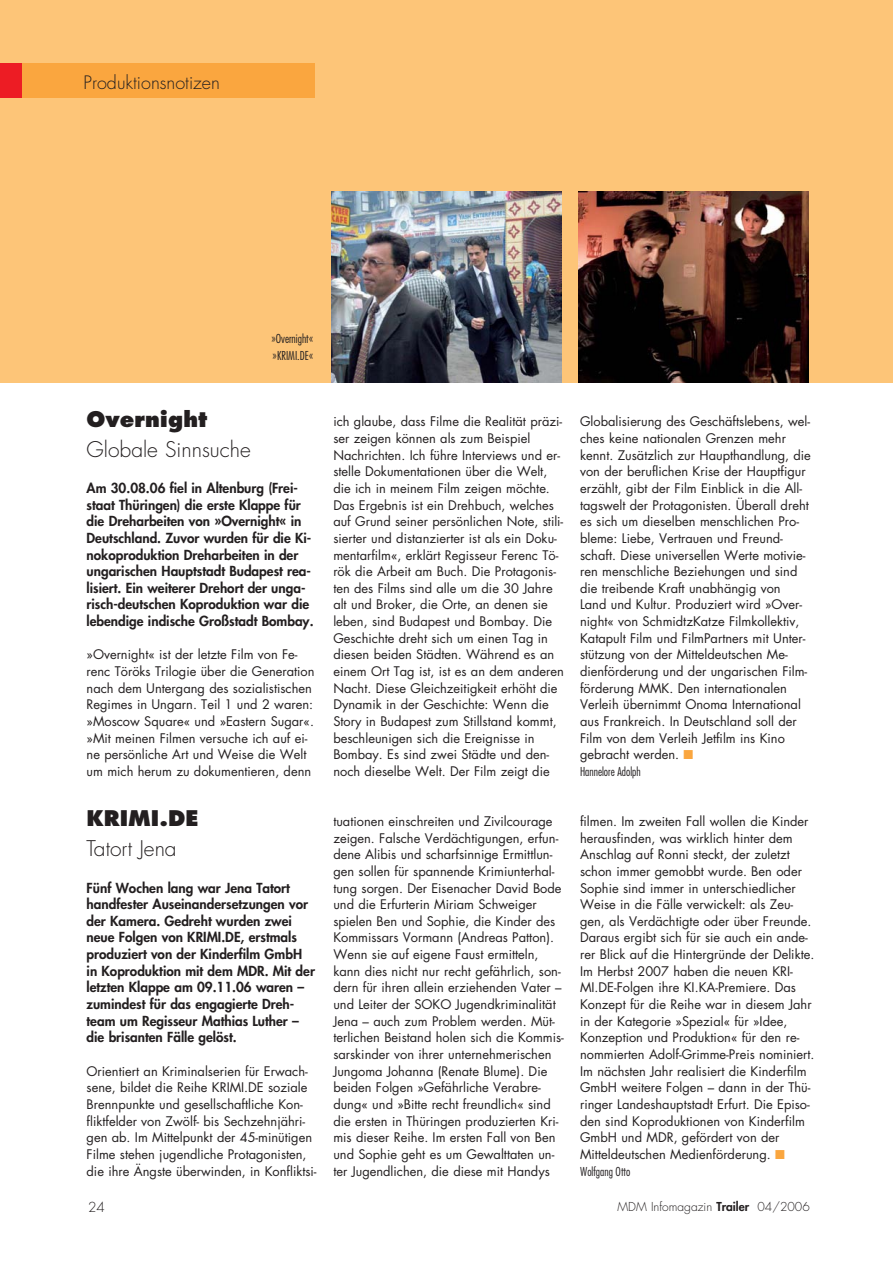
<style>
.page{position:relative;width:893px;height:1263px;background:#fff}
.page>*{position:absolute;margin:0;border:0;box-sizing:border-box;transform-origin:0 0}
.t1{font:300 21px "Futura";color:#231f20}
.t2{font:800 21px "Futura LT";color:#231f20}
.t3{font:300 18px "Futura";color:#231f20}
.t4{font:800 13.5px/16.6px "Futura";color:#231f20}
.t5{font:300 13.5px "Futura";color:#231f20}
.t6{font:12.9px/16.6px "Futura LT";color:#231f20}
.t7{font:300 condensed 12px/16.6px "Futura";color:#231f20}
.t8{font:300 12px "Futura";color:#231f20}
.s1{color:#faa63f}
.s2{font-weight:800}
</style>
<div class="page">
<div style="left:0;top:0;width:892px;height:383px;background:#fdc578"></div>
<div style="left:0;top:64px;width:315px;height:34px;background:#faa63f"></div>
<div style="left:0;top:64px;width:21px;height:34px;background:#ed1c24"></div>
<img style="left:578px;top:191px;width:230px;height:192px">
<img style="left:332px;top:191px;width:229px;height:192px">
<h2 class="t3" style="left:84px;top:74px;width:138px">Produktionsnotizen</h2>
<p class="t7" style="left:271px;top:331px;width:43px">»Overnight« »KRIMI.DE«</p>
<h1 class="t2" style="left:87px;top:412px;width:122px">Overnight</h1>
<h1 class="t1" style="left:87px;top:439px;width:166px">Globale Sinnsuche</h1>
<p class="t4" style="left:87px;top:481px;width:228px">Am 30.08.06 fiel in Altenburg (Frei&shy;staat Thüringen) die erste Klappe für die Dreharbeiten von »Overnight« in Deutschland. Zuvor wurden für die Ki&shy;nokoproduktion Dreharbeiten in der ungarischen Hauptstadt Budapest rea&shy;lisiert. Ein weiterer Drehort der unga&shy;risch-deutschen Koproduktion war die lebendige indische Großstadt Bombay.</p>
<p class="t6" style="left:87px;top:646px;width:229px">»Overnight« ist der letzte Film von Fe&shy;renc Töröks Trilogie über die Generation nach dem Untergang des sozialistischen Regimes in Ungarn. Teil 1 und 2 waren: »Moscow Square« und »Eastern Sugar«. »Mit meinen Filmen versuche ich auf ei&shy;ne persönliche Art und Weise die Welt um mich herum zu dokumentieren, denn</p>
<h1 class="t2" style="left:87px;top:811px;width:113px">KRIMI.DE</h1>
<h1 class="t1" style="left:87px;top:839px;width:92px">Tatort Jena</h1>
<p class="t4" style="left:87px;top:880px;width:230px">Fünf Wochen lang war Jena Tatort handfester Auseinandersetzungen vor der Kamera. Gedreht wurden zwei neue Folgen von KRIMI.DE, erstmals produziert von der Kinderfilm GmbH in Koproduktion mit dem MDR. Mit der letzten Klappe am 09.11.06 waren – zumindest für das engagierte Dreh&shy;team um Regisseur Mathias Luther – die brisanten Fälle gelöst.</p>
<p class="t6" style="left:87px;top:1063px;width:231px">Orientiert an Kriminalserien für Erwach&shy;sene, bildet die Reihe KRIMI.DE soziale Brennpunkte und gesellschaftliche Kon&shy;fliktfelder von Zwölf- bis Sechzehnjähri&shy;gen ab. Im Mittelpunkt der 45-minütigen Filme stehen jugendliche Protagonisten, die ihre Ängste überwinden, in Konfliktsi-</p>
<p class="t6" style="left:333px;top:413px;width:232px">ich glaube, dass Filme die Realität präzi&shy;ser zeigen können als zum Beispiel Nachrichten. Ich führe Interviews und er&shy;stelle Dokumentationen über die Welt, die ich in meinem Film zeigen möchte.<br>Das Ergebnis ist ein Drehbuch, welches auf Grund seiner persönlichen Note, stili&shy;sierter und distanzierter ist als ein Doku&shy;mentarfilm«, erklärt Regisseur Ferenc Tö&shy;rök die Arbeit am Buch. Die Protagonis&shy;ten des Films sind alle um die 30 Jahre alt und Broker, die Orte, an denen sie leben, sind Budapest und Bombay. Die Geschichte dreht sich um einen Tag in diesen beiden Städten. Während es an einem Ort Tag ist, ist es an dem anderen Nacht. Diese Gleichzeitigkeit erhöht die Dynamik in der Geschichte: Wenn die Story in Budapest zum Stillstand kommt, beschleunigen sich die Ereignisse in Bombay. Es sind zwei Städte und den&shy;noch dieselbe Welt. Der Film zeigt die</p>
<p class="t6" style="left:580px;top:413px;width:232px">Globalisierung des Geschäftslebens, wel&shy;ches keine nationalen Grenzen mehr kennt. Zusätzlich zur Haupthandlung, die von der beruflichen Krise der Hauptfigur erzählt, gibt der Film Einblick in die All&shy;tagswelt der Protagonisten. Überall dreht es sich um dieselben menschlichen Pro&shy;bleme: Liebe, Vertrauen und Freund&shy;schaft. Diese universellen Werte motivie&shy;ren menschliche Beziehungen und sind die treibende Kraft unabhängig von<br>Land und Kultur. Produziert wird »Over&shy;night« von SchmidtzKatze Filmkollektiv, Katapult Film und FilmPartners mit Unter&shy;stützung von der Mitteldeutschen Me&shy;dienförderung und der ungarischen Film&shy;förderung MMK. Den internationalen Verleih übernimmt Onoma International aus Frankreich. In Deutschland soll der Film von dem Verleih Jetfilm ins Kino gebracht werden. <span class="s1">■</span></p>
<p class="t7" style="left:580px;top:764px;width:62px">Hannelore Adolph</p>
<p class="t6" style="left:333px;top:813px;width:232px">tuationen einschreiten und Zivilcourage zeigen. Falsche Verdächtigungen, erfun&shy;dene Alibis und scharfsinnige Ermittlun&shy;gen sollen für spannende Krimiunterhal&shy;tung sorgen. Der Eisenacher David Bode und die Erfurterin Miriam Schweiger spielen Ben und Sophie, die Kinder des Kommissars Vormann (Andreas Patton).<br>Wenn sie auf eigene Faust ermitteln, kann dies nicht nur recht gefährlich, son&shy;dern für ihren allein erziehenden Vater – und Leiter der SOKO Jugendkriminalität Jena – auch zum Problem werden. Müt&shy;terlichen Beistand holen sich die Kommis&shy;sarskinder von ihrer unternehmerischen Jungoma Johanna (Renate Blume). Die beiden Folgen »Gefährliche Verabre&shy;dung« und »Bitte recht freundlich« sind die ersten in Thüringen produzierten Kri&shy;mis dieser Reihe. Im ersten Fall von Ben und Sophie geht es um Gewalttaten un&shy;ter Jugendlichen, die diese mit Handys</p>
<p class="t6" style="left:580px;top:813px;width:236px">filmen. Im zweiten Fall wollen die Kinder herausfinden, was wirklich hinter dem Anschlag auf Ronni steckt, der zuletzt schon immer gemobbt wurde. Ben oder Sophie sind immer in unterschiedlicher Weise in die Fälle verwickelt: als Zeu&shy;gen, als Verdächtigte oder über Freunde.<br>Daraus ergibt sich für sie auch ein ande&shy;rer Blick auf die Hintergründe der Delikte.<br>Im Herbst 2007 haben die neuen KRI-MI.DE-Folgen ihre KI.KA-Premiere. Das Konzept für die Reihe war in diesem Jahr in der Kategorie »Spezial« für »Idee, Konzeption und Produktion« für den re&shy;nommierten Adolf-Grimme-Preis nominiert.<br>Im nächsten Jahr realisiert die Kinderfilm GmbH weitere Folgen – dann in der Thü&shy;ringer Landeshauptstadt Erfurt. Die Episo&shy;den sind Koproduktionen von Kinderfilm GmbH und MDR, gefördert von der Mitteldeutschen Medienförderung. <span class="s1">■</span></p>
<p class="t7" style="left:580px;top:1164px;width:52px">Wolfgang Otto</p>
<p class="t5" style="left:88px;top:1201px;width:18px">24</p>
<p class="t8" style="left:617px;top:1201px;width:194px">MDM Infomagazin <span class="s2">Trailer</span> 04/2006</p>
</div>
